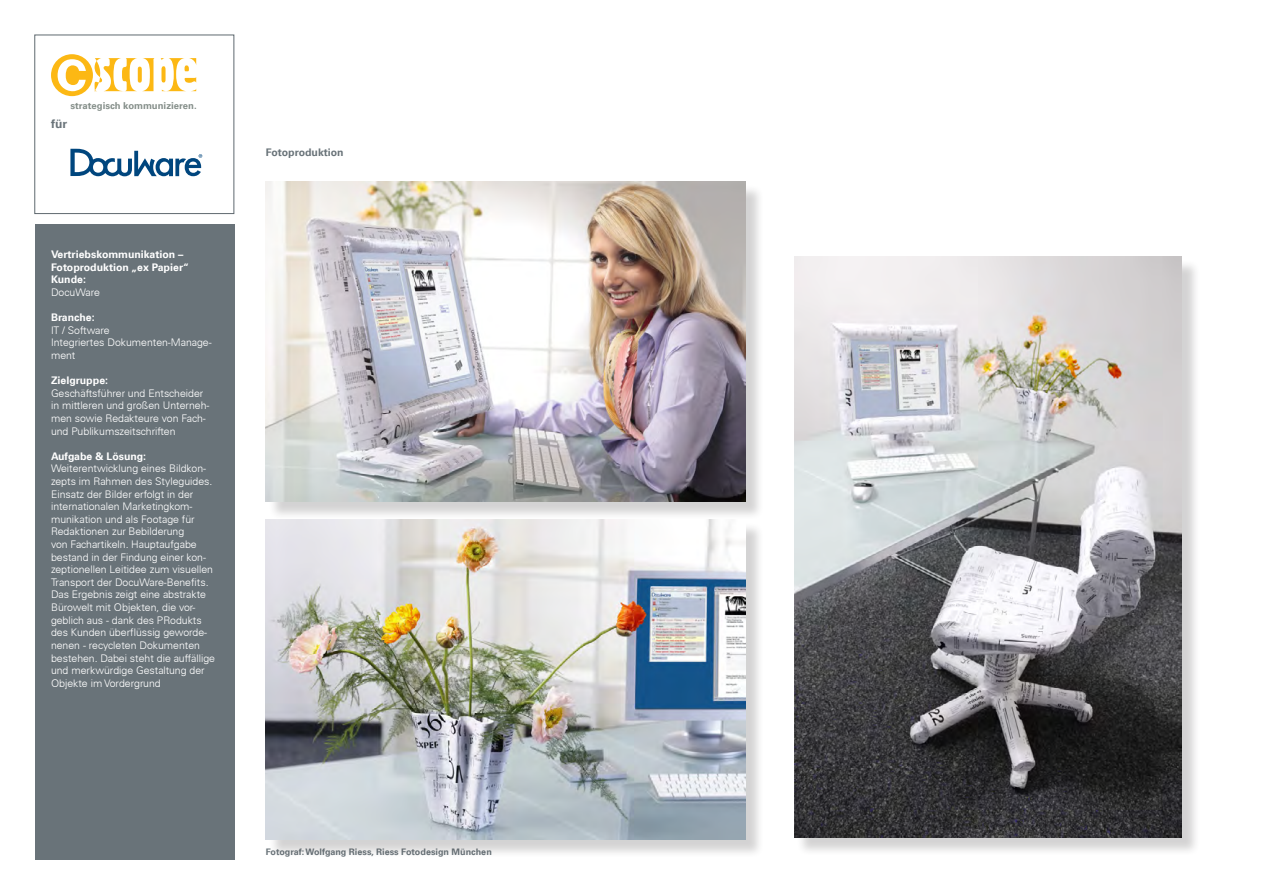
<style>
.page{position:relative;width:1263px;height:893px;background:#fff}
.page>*{position:absolute;margin:0;border:0;box-sizing:border-box;transform-origin:0 0}
.t1{font:700 12px "Univers S";color:#697379}
.t2{font:300 10.5px/12.6px "Univers S";color:#fff}
.t3{font:700 10.5px/12.6px "Univers S";color:#fff}
.t4{font:700 10.5px "Univers S";color:#697379}
.t5{font:700 9.45px "Univers S";color:#848e89}
.t6{font:700 9px "Univers S";color:#697379}
</style>
<div class="page">
<div style="left:34px;top:35px;width:200px;height:179px;border:1px solid #5f696f"></div>
<div style="left:35px;top:224px;width:200px;height:636px;background:#697379"></div>
<svg style="left:51px;top:54px;width:145px;height:42px"></svg>
<svg style="left:70px;top:149px;width:132px;height:27px"></svg>
<div style="left:268px;top:522px;width:503px;height:343px;background:#231f20;opacity:.2"></div>
<img style="left:266px;top:520px;width:480px;height:320px">
<div style="left:268px;top:184px;width:503px;height:343px;background:#231f20;opacity:.2"></div>
<img style="left:266px;top:182px;width:480px;height:320px">
<div style="left:796px;top:259px;width:411px;height:603px;background:#231f20;opacity:.2"></div>
<img style="left:794px;top:257px;width:387px;height:581px">
<p class="t5" style="left:70px;top:100px;width:128px">strategisch kommunizieren.</p>
<p class="t1" style="left:51px;top:117px;width:17px">für</p>
<p class="t3" style="left:51px;top:248px;width:139px">Vertriebskommunikation –<br>Fotoproduktion „ex Papier“<br>Kunde:</p>
<p class="t2" style="left:51px;top:286px;width:50px">DocuWare</p>
<p class="t3" style="left:51px;top:311px;width:45px">Branche:</p>
<p class="t2" style="left:51px;top:324px;width:162px">IT / Software<br>Integriertes Dokumenten-Manage&shy;ment</p>
<p class="t3" style="left:51px;top:374px;width:59px">Zielgruppe:</p>
<p class="t2" style="left:51px;top:387px;width:160px">Geschäftsführer und Entscheider in mittleren und großen Unterneh&shy;men sowie Redakteure von Fach&shy;und Publikumszeitschriften</p>
<p class="t3" style="left:51px;top:450px;width:97px">Aufgabe &amp; Lösung:</p>
<p class="t2" style="left:51px;top:462px;width:166px">Weiterentwicklung eines Bildkon&shy;zepts im Rahmen des Styleguides.<br>Einsatz der Bilder erfolgt in der internationalen Marketingkom&shy;munikation und als Footage für<br>Redaktionen zur Bebilderung<br>von Fachartikeln. Hauptaufgabe bestand in der Findung einer kon&shy;zeptionellen Leitidee zum visuellen<br>Transport der DocuWare-Benefits.<br>Das Ergebnis zeigt eine abstrakte<br>Bürowelt mit Objekten, die vor&shy;geblich aus - dank des PRodukts des Kunden überflüssig geworde&shy;nenen - recycleten Dokumenten bestehen. Dabei steht die auffällige und merkwürdige Gestaltung der<br>Objekte im Vordergrund</p>
<p class="t4" style="left:266px;top:146px;width:79px">Fotoproduktion</p>
<p class="t6" style="left:266px;top:847px;width:227px">Fotograf: Wolfgang Riess, Riess Fotodesign München</p>
</div>
